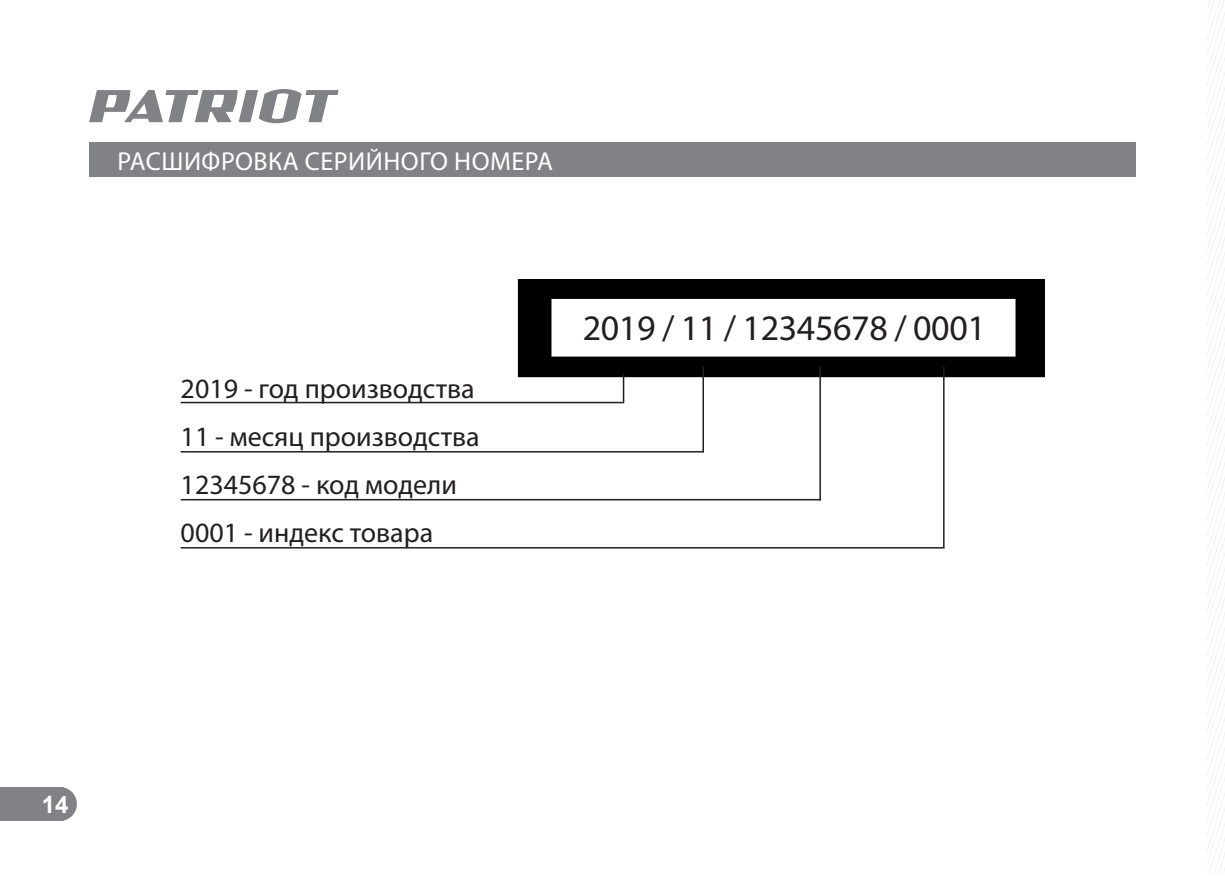
<style>
.page{position:relative;width:1225px;height:876px;background:#fff}
.page>*{position:absolute;margin:0;border:0;box-sizing:border-box;transform-origin:0 0}
.t1{font:36px "Myriad Pro";letter-spacing:-.01em;color:#231f20}
.t2{font:28px/48px "Myriad Pro";color:#231f20}
.t3{font:26px "Myriad Pro";letter-spacing:.02em;color:#fff}
.t4{font:700 24px "Arial";color:#fff}
</style>
<div class="page">
<svg style="left:89px;top:89px;width:250px;height:34px"></svg>
<div style="left:0;top:787px;width:77px;height:34px;background:#808285"></div>
<img style="left:517px;top:279px;width:527px;height:98px">
<hr style="left:181px;top:402px;width:442px;height:1px;background:#231f20">
<hr style="left:181px;top:451px;width:522px;height:1px;background:#231f20">
<hr style="left:181px;top:499px;width:640px;height:1px;background:#231f20">
<hr style="left:181px;top:547px;width:763px;height:2px;background:#231f20">
<hr style="left:623px;top:373px;width:1px;height:30px;background:#231f20">
<hr style="left:702px;top:366px;width:2px;height:86px;background:#231f20">
<hr style="left:819px;top:366px;width:2px;height:134px;background:#231f20">
<hr style="left:943px;top:366px;width:1px;height:181px;background:#231f20">
<div style="left:556px;top:302px;width:452px;height:48px;background:#fff"></div>
<div style="left:89px;top:143px;width:1047px;height:34px;background:#808285"></div>
<svg style="left:1208px;top:0;width:17px;height:873px"></svg>
<p class="t3" style="left:118px;top:145px;width:437px">РАСШИФРОВКА СЕРИЙНОГО НОМЕРА</p>
<p class="t2" style="left:181px;top:364px;width:300px">2019 - год производства<br>11 - месяц производства<br>12345678 - код модели<br>0001 - индекс товара</p>
<p class="t1" style="left:583px;top:306px;width:405px">2019 / 11 / 12345678 / 0001</p>
<p class="t4" style="left:42px;top:788px;width:28px">14</p>
</div>
